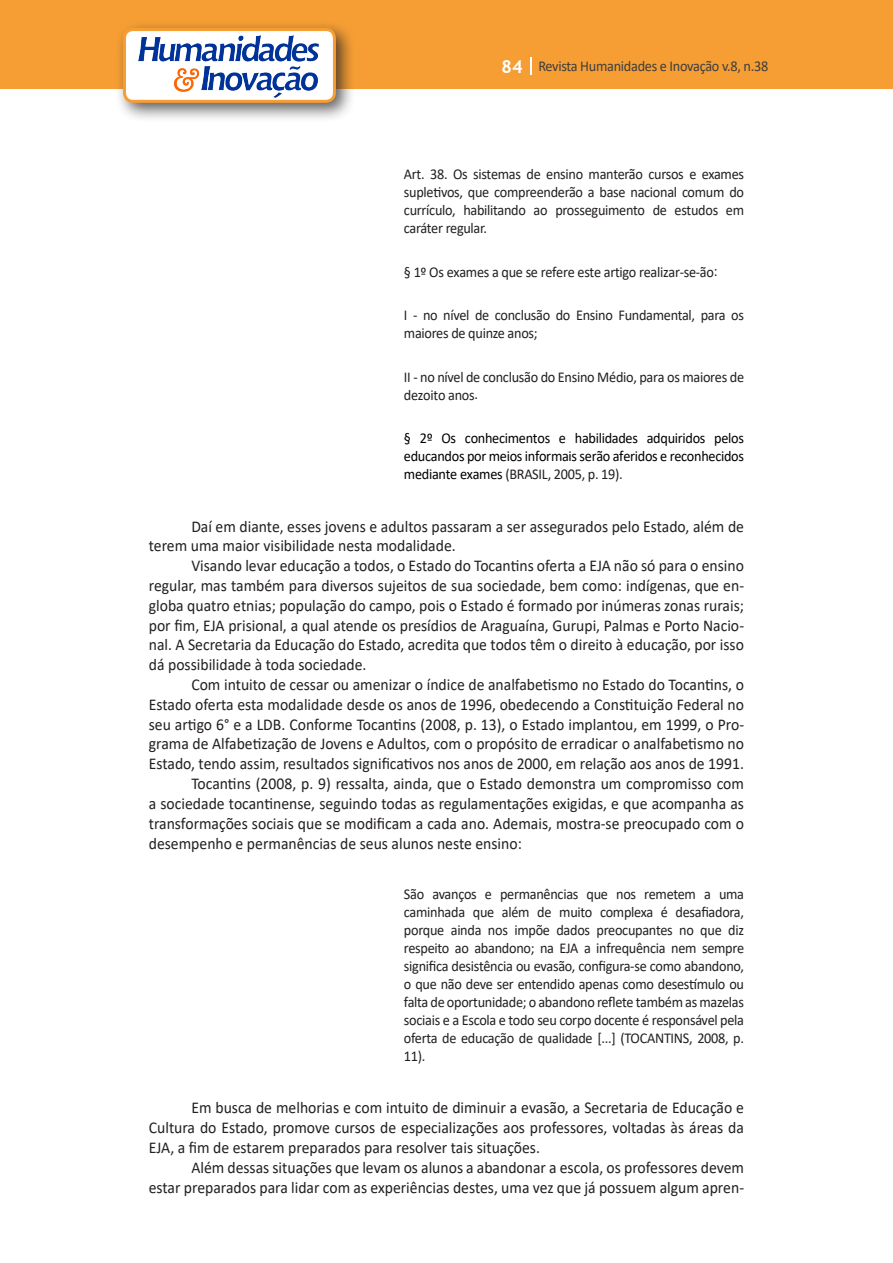
<style>
.page{position:relative;width:893px;height:1263px;background:#fff}
.page>*{position:absolute;margin:0;border:0;box-sizing:border-box;transform-origin:0 0}
.Texto{font:16.5px/19.8px "Calibri";color:#231f20;text-align:justify;scale:.95 1}
.citacao{font:15px/18px "Calibri";letter-spacing:-.02em;color:#231f20;text-align:justify;scale:.95 1}
.citacao-2{font:15px/18px "Calibri";letter-spacing:-.02em;color:#000;text-align:justify;scale:.95 1}
.t1{font:15px "Calibri";letter-spacing:-.02em;color:#3e3e3f;scale:.95 1}
.s1{font-family:"Trebuchet MS";font-weight:700;font-size:18px;color:#fff}
.s2{color:#231f20}
</style>
<div class="page">
<div style="left:0;top:0;width:893px;height:88px;background:#f69e34"></div>
<svg style="left:530px;top:57px;width:2px;height:18px"></svg>
<div style="left:115px;top:20px;width:241px;height:103px;background:#231f20;opacity:.75"></div>
<div style="left:125px;top:30px;width:209px;height:71px;background:#fff;border-radius:9px"></div>
<img style="left:138px;top:35px;width:181px;height:62px">
<div style="left:123px;top:28px;width:213px;height:75px;border:3px solid #f69e34;border-radius:9px"></div>
<p class="t1" style="left:501px;top:56px;width:282px"><span class="s1">84</span> Revista Humanidades e Inovação v.8, n.38</p>
<p class="citacao" style="left:404px;top:165px;width:360px">Art. 38. Os sistemas de ensino manterão cursos e exames supletivos, que compreenderão a base nacional comum do currículo, habilitando ao prosseguimento de estudos em caráter regular.</p>
<p class="citacao" style="left:404px;top:262px;width:332px">§ 1º Os exames a que se refere este artigo realizar-se-ão:</p>
<p class="citacao" style="left:404px;top:306px;width:359px">I - no nível de conclusão do Ensino Fundamental, para os maiores de quinze anos;</p>
<p class="citacao" style="left:404px;top:367px;width:360px">II - no nível de conclusão do Ensino Médio, para os maiores de dezoito anos.</p>
<p class="citacao-2" style="left:404px;top:429px;width:359px">§ 2º Os conhecimentos e habilidades adquiridos pelos educandos por meios informais serão aferidos e reconhecidos mediante exames <span class="s2">(BRASIL, 2005, p. 19).</span></p>
<p class="Texto" style="left:149px;top:516px;width:628px;text-indent:43px">Daí em diante, esses jovens e adultos passaram a ser assegurados pelo Estado, além de terem uma maior visibilidade nesta modalidade.</p>
<p class="Texto" style="left:149px;top:555px;width:628px;text-indent:43px">Visando levar educação a todos, o Estado do Tocantins oferta a EJA não só para o ensino regular, mas também para diversos sujeitos de sua sociedade, bem como: indígenas, que en&shy;globa quatro etnias; população do campo, pois o Estado é formado por inúmeras zonas rurais; por fim, EJA prisional, a qual atende os presídios de Araguaína, Gurupi, Palmas e Porto Nacio&shy;nal. A Secretaria da Educação do Estado, acredita que todos têm o direito à educação, por isso dá possibilidade à toda sociedade.</p>
<p class="Texto" style="left:149px;top:674px;width:628px;text-indent:43px">Com intuito de cessar ou amenizar o índice de analfabetismo no Estado do Tocantins, o Estado oferta esta modalidade desde os anos de 1996, obedecendo a Constituição Federal no seu artigo 6° e a LDB. Conforme Tocantins (2008, p. 13), o Estado implantou, em 1999, o Pro&shy;grama de Alfabetização de Jovens e Adultos, com o propósito de erradicar o analfabetismo no Estado, tendo assim, resultados significativos nos anos de 2000, em relação aos anos de 1991.</p>
<p class="Texto" style="left:149px;top:773px;width:628px;text-indent:43px">Tocantins (2008, p. 9) ressalta, ainda, que o Estado demonstra um compromisso com a sociedade tocantinense, seguindo todas as regulamentações exigidas, e que acompanha as transformações sociais que se modificam a cada ano. Ademais, mostra-se preocupado com o desempenho e permanências de seus alunos neste ensino:</p>
<p class="citacao" style="left:404px;top:885px;width:360px">São avanços e permanências que nos remetem a uma caminhada que além de muito complexa é desafiadora, porque ainda nos impõe dados preocupantes no que diz respeito ao abandono; na EJA a infrequência nem sempre significa desistência ou evasão, configura-se como abandono, o que não deve ser entendido apenas como desestímulo ou falta de oportunidade; o abandono reflete também as mazelas sociais e a Escola e todo seu corpo docente é responsável pela oferta de educação de qualidade [...] (TOCANTINS, 2008, p.<br>11).</p>
<p class="Texto" style="left:149px;top:1098px;width:628px;text-indent:43px">Em busca de melhorias e com intuito de diminuir a evasão, a Secretaria de Educação e Cultura do Estado, promove cursos de especializações aos professores, voltadas às áreas da EJA, a fim de estarem preparados para resolver tais situações.</p>
<p class="Texto" style="left:149px;top:1157px;width:628px;text-align:right">Além dessas situações que levam os alunos a abandonar a escola, os professores devem<br>estar preparados para lidar com as experiências destes, uma vez que já possuem algum apren-</p>
</div>
